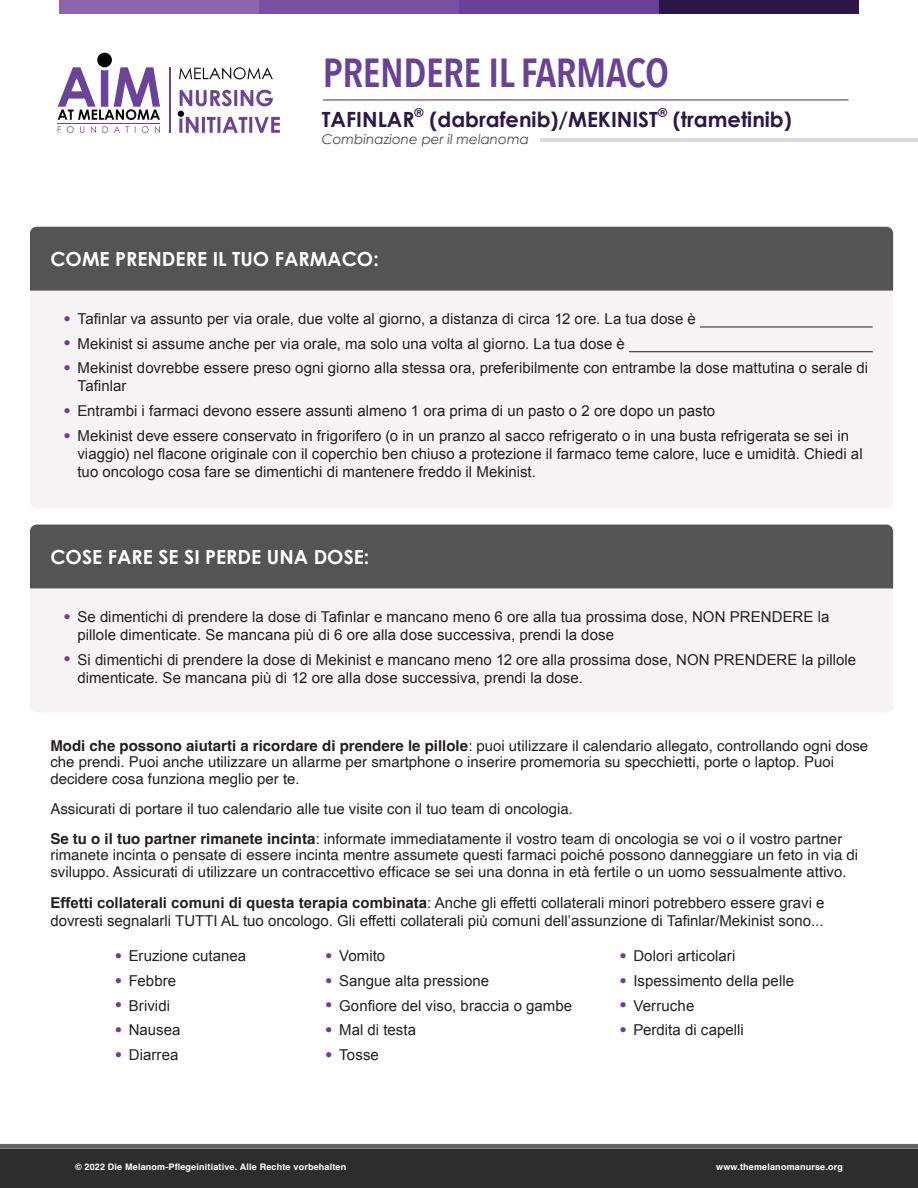
<style>
.page{position:relative;width:918px;height:1188px;background:#fff}
.page>*{position:absolute;margin:0;border:0;box-sizing:border-box;transform-origin:0 0}
.t1{font:600 40.5px "Avenir Next Condensed";letter-spacing:-.01em;color:#684297}
.t2{font:700 21px "Century Gothic";color:#2b1846}
.Box_title{font:700 19.5px "Century Gothic";color:#fff}
.t3{font:15px/18px "Arial";color:#231f20}
.t4{font:15px/16.5px "Helvetica";color:#231f20}
.t5{font:italic 13.5px "Century Gothic";color:#474646}
.t6{font:700 12.3px "Century Gothic";color:#2b1846}
.t7{font:700 9px "Helvetica";letter-spacing:.02em;color:#fff}
.s1{font-weight:700}
</style>
<div class="page">
<div style="left:0;top:1149px;width:918px;height:39px;background:#2e2d2e"></div>
<svg style="left:0;top:1144px;width:918px;height:5px;background:#6a6969"></svg>
<div style="left:30px;top:588px;width:863px;height:124px;background:#f6f3f4"></div>
<div style="left:30px;top:291px;width:863px;height:217px;background:#f6f3f4"></div>
<div style="left:30px;top:525px;width:863px;height:63px;background:#555455"></div>
<div style="left:30px;top:227px;width:863px;height:64px;background:#555455"></div>
<hr style="left:700px;top:327px;width:173px;height:1px;background:#231f20">
<hr style="left:629px;top:351px;width:244px;height:1px;background:#231f20">
<div style="left:59px;top:0;width:200px;height:14px;background:#8a66ac"></div>
<div style="left:259px;top:0;width:200px;height:14px;background:#7651a1"></div>
<div style="left:659px;top:0;width:200px;height:14px;background:#2b1846"></div>
<div style="left:459px;top:0;width:200px;height:14px;background:#684297"></div>
<svg style="left:58px;top:126px;width:102px;height:7px"></svg>
<hr style="left:58px;top:123px;width:102px;height:1px;background:#6a449b">
<svg style="left:58px;top:67px;width:102px;height:53px"></svg>
<div style="left:97px;top:53px;width:15px;height:14px;background:#040503;border-radius:50%"></div>
<hr style="left:169px;top:67px;width:1px;height:66px;background:#6a449b">
<svg style="left:179px;top:67px;width:94px;height:12px"></svg>
<svg style="left:178px;top:90px;width:102px;height:43px"></svg>
<hr style="left:540px;top:138px;width:378px;height:4px;background:#dcd9da">
<hr style="left:324px;top:99px;width:524px;height:2px;background:#8a66ac">
<svg style="left:65px;top:316px;width:5px;height:5px"></svg>
<svg style="left:65px;top:341px;width:5px;height:5px"></svg>
<svg style="left:65px;top:365px;width:5px;height:6px"></svg>
<svg style="left:65px;top:408px;width:5px;height:5px"></svg>
<svg style="left:65px;top:433px;width:5px;height:5px"></svg>
<svg style="left:65px;top:614px;width:5px;height:5px"></svg>
<svg style="left:65px;top:656px;width:5px;height:6px"></svg>
<p class="t1" style="left:323px;top:38px;width:348px">PRENDERE IL FARMACO</p>
<p class="t2" style="left:322px;top:104px;width:94px">TAFINLAR</p>
<p class="t6" style="left:415px;top:103px;width:11px">®</p>
<p class="t2" style="left:430px;top:104px;width:230px">(dabrafenib)/MEKINIST</p>
<p class="t6" style="left:658px;top:103px;width:11px">®</p>
<p class="t2" style="left:673px;top:104px;width:120px">(trametinib)</p>
<p class="t5" style="left:322px;top:129px;width:209px">Combinazione per il melanoma</p>
<p class="Box_title" style="left:50px;top:244px;width:330px">COME PRENDERE IL TUO FARMACO:</p>
<p class="t3" style="left:77px;top:310px;width:620px">Tafinlar va assunto per via orale, due volte al giorno, a distanza di circa 12 ore. La tua dose è</p>
<p class="t3" style="left:77px;top:335px;width:549px">Mekinist si assume anche per via orale, ma solo una volta al giorno. La tua dose è</p>
<p class="t3" style="left:77px;top:359px;width:792px">Mekinist dovrebbe essere preso ogni giorno alla stessa ora, preferibilmente con entrambe la dose mattutina o serale di<br>Tafinlar</p>
<p class="t3" style="left:77px;top:402px;width:639px">Entrambi i farmaci devono essere assunti almeno 1 ora prima di un pasto o 2 ore dopo un pasto</p>
<p class="t3" style="left:77px;top:427px;width:787px">Mekinist deve essere conservato in frigorifero (o in un pranzo al sacco refrigerato o in una busta refrigerata se sei in viaggio) nel flacone originale con il coperchio ben chiuso a protezione il farmaco teme calore, luce e umidità. Chiedi al tuo oncologo cosa fare se dimentichi di mantenere freddo il Mekinist.</p>
<p class="Box_title" style="left:50px;top:542px;width:321px">COSE FARE SE SI PERDE UNA DOSE:</p>
<p class="t3" style="left:77px;top:608px;width:754px">Se dimentichi di prendere la dose di Tafinlar e mancano meno 6 ore alla tua prossima dose, NON PRENDERE la pillole dimenticate. Se mancana più di 6 ore alla dose successiva, prendi la dose</p>
<p class="t3" style="left:77px;top:650px;width:780px">Si dimentichi di prendere la dose di Mekinist e mancano meno 12 ore alla prossima dose, NON PRENDERE la pillole dimenticate. Se mancana più di 12 ore alla dose successiva, prendi la dose.</p>
<p class="t4" style="left:50px;top:738px;width:819px"><span class="s1">Modi che possono aiutarti a ricordare di prendere le pillole</span>: puoi utilizzare il calendario allegato, controllando ogni dose che prendi. Puoi anche utilizzare un allarme per smartphone o inserire promemoria su specchietti, porte o laptop. Puoi decidere cosa funziona meglio per te.</p>
<p class="t4" style="left:50px;top:801px;width:524px">Assicurati di portare il tuo calendario alle tue visite con il tuo team di oncologia.</p>
<p class="t4" style="left:50px;top:831px;width:809px"><span class="s1">Se tu o il tuo partner rimanete incinta</span>: informate immediatamente il vostro team di oncologia se voi o il vostro partner rimanete incinta o pensate di essere incinta mentre assumete questi farmaci poiché possono danneggiare un feto in via di sviluppo. Assicurati di utilizzare un contraccettivo efficace se sei una donna in età fertile o un uomo sessualmente attivo.</p>
<p class="t3" style="left:50px;top:894px;width:776px"><span class="s1">Effetti collaterali comuni di questa terapia combinata</span>: Anche gli effetti collaterali minori potrebbero essere gravi e dovresti segnalarli TUTTI AL tuo oncologo. Gli effetti collaterali più comuni dell’assunzione di Tafinlar/Mekinist sono...</p>
<p class="t3" style="left:129px;top:947px;width:119px">Eruzione cutanea</p>
<p class="t3" style="left:129px;top:972px;width:49px">Febbre</p>
<p class="t3" style="left:129px;top:997px;width:43px">Brividi</p>
<p class="t3" style="left:129px;top:1021px;width:53px">Nausea</p>
<p class="t3" style="left:129px;top:1046px;width:51px">Diarrea</p>
<p class="t3" style="left:339px;top:947px;width:48px">Vomito</p>
<p class="t3" style="left:339px;top:972px;width:152px">Sangue alta pressione</p>
<p class="t3" style="left:339px;top:997px;width:235px">Gonfiore del viso, braccia o gambe</p>
<p class="t3" style="left:339px;top:1021px;width:79px">Mal di testa</p>
<p class="t3" style="left:339px;top:1046px;width:41px">Tosse</p>
<p class="t3" style="left:633px;top:947px;width:104px">Dolori articolari</p>
<p class="t3" style="left:633px;top:972px;width:162px">Ispessimento della pelle</p>
<p class="t3" style="left:633px;top:997px;width:63px">Verruche</p>
<p class="t3" style="left:633px;top:1021px;width:112px">Perdita di capelli</p>
<p class="t7" style="left:75px;top:1161px;width:273px">© 2022 Die Melanom-Pflegeinitiative. Alle Rechte vorbehalten</p>
<p class="t7" style="left:716px;top:1161px;width:128px">www.themelanomanurse.org</p>
</div>
